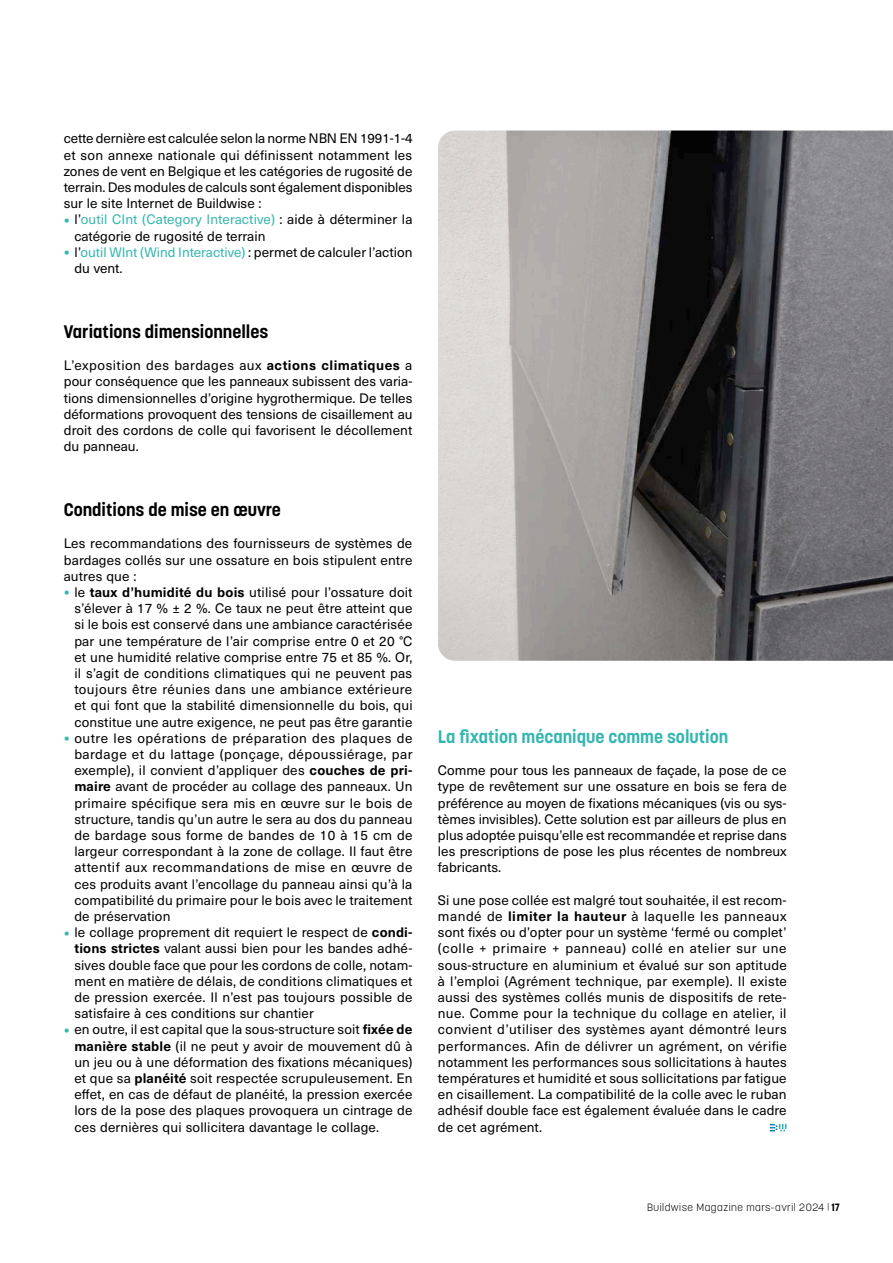
<style>
.page{position:relative;width:893px;height:1263px;background:#fff}
.page>*{position:absolute;margin:0;border:0;box-sizing:border-box;transform-origin:0 0}
.Subtitle{font:700 18px "Korolev";color:#000}
.Title_Green{font:700 18px "Korolev";color:#36b6b0}
.Body_text{font:13.5px/16.2px "Neue Haas Unica W1 G";letter-spacing:.005em;color:#000;text-align:justify}
.t1{font:300 10.5px "Korolev";letter-spacing:.05em;color:#000}
.s1{font-size:18px;color:#36b6b0}
.s2{color:#36b6b0}
.s3{font-weight:700}
.s4{font-size:9.15px}
</style>
<div class="page">
<img style="left:438px;top:131px;width:455px;height:530px">
<svg style="left:770px;top:1124px;width:16px;height:7px"></svg>
<p class="Body_text" style="left:64px;top:130px;width:350px">cette dernière est calculée selon la norme NBN EN 1991-1-4 et son annexe nationale qui définissent notamment les zones de vent en Belgique et les catégories de rugosité de terrain. Des modules de calculs sont également disponibles sur le site Internet de Buildwise :</p>
<p class="Body_text" style="left:74px;top:211px;width:340px;text-indent:-11px"><span class="s1">•</span> l’<span class="s2">outil CInt (Category Interactive)</span> : aide à déterminer la catégorie de rugosité de terrain</p>
<p class="Body_text" style="left:74px;top:243px;width:340px;text-indent:-11px"><span class="s1">•</span> l’<span class="s2">outil WInt (Wind Interactive)</span> : permet de calculer l’action du vent.</p>
<p class="Subtitle" style="left:64px;top:320px;width:206px">Variations dimensionnelles</p>
<p class="Body_text" style="left:64px;top:357px;width:350px">L’exposition des bardages aux <span class="s3">actions climatiques</span> a pour conséquence que les panneaux subissent des varia&shy;tions dimensionnelles d’origine hygrothermique. De telles déformations provoquent des tensions de cisaillement au droit des cordons de colle qui favorisent le décollement du panneau.</p>
<p class="Subtitle" style="left:64px;top:498px;width:219px">Conditions de mise en œuvre</p>
<p class="Body_text" style="left:64px;top:535px;width:350px">Les recommandations des fournisseurs de systèmes de bardages collés sur une ossature en bois stipulent entre autres que :</p>
<p class="Body_text" style="left:74px;top:583px;width:340px;text-indent:-11px"><span class="s1">•</span> le <span class="s3">taux d’humidité du bois</span> utilisé pour l’ossature doit s’élever à 17 % ± 2 %. Ce taux ne peut être atteint que si le bois est conservé dans une ambiance caractérisée par une température de l’air comprise entre 0 et 20 °C et une humidité relative comprise entre 75 et 85 %. Or, il s’agit de conditions climatiques qui ne peuvent pas toujours être réunies dans une ambiance extérieure et qui font que la stabilité dimensionnelle du bois, qui constitue une autre exigence, ne peut pas être garantie</p>
<p class="Body_text" style="left:74px;top:729px;width:340px;text-indent:-11px"><span class="s1">•</span> outre les opérations de préparation des plaques de bardage et du lattage (ponçage, dépoussiérage, par exemple), il convient d’appliquer des <span class="s3">couches de pri&shy;maire</span> avant de procéder au collage des panneaux. Un primaire spécifique sera mis en œuvre sur le bois de structure, tandis qu’un autre le sera au dos du panneau de bardage sous forme de bandes de 10 à 15 cm de largeur correspondant à la zone de collage. Il faut être attentif aux recommandations de mise en œuvre de ces produits avant l’encollage du panneau ainsi qu’à la compatibilité du primaire pour le bois avec le traitement de préservation</p>
<p class="Body_text" style="left:74px;top:924px;width:340px;text-indent:-11px"><span class="s1">•</span> le collage proprement dit requiert le respect de <span class="s3">condi&shy;tions strictes</span> valant aussi bien pour les bandes adhé&shy;sives double face que pour les cordons de colle, notam&shy;ment en matière de délais, de conditions climatiques et de pression exercée. Il n’est pas toujours possible de satisfaire à ces conditions sur chantier</p>
<p class="Body_text" style="left:74px;top:1021px;width:340px;text-indent:-11px"><span class="s1">•</span> en outre, il est capital que la sous-structure soit <span class="s3">fixée de manière stable</span> (il ne peut y avoir de mouvement dû à un jeu ou à une déformation des fixations mécaniques) et que sa <span class="s3">planéité</span> soit respectée scrupuleusement. En effet, en cas de défaut de planéité, la pression exercée lors de la pose des plaques provoquera un cintrage de ces dernières qui sollicitera davantage le collage.</p>
<p class="Title_Green" style="left:438px;top:725px;width:292px">La fixation mécanique comme solution</p>
<p class="Body_text" style="left:438px;top:762px;width:350px">Comme pour tous les panneaux de façade, la pose de ce type de revêtement sur une ossature en bois se fera de préférence au moyen de fixations mécaniques (vis ou sys&shy;tèmes invisibles). Cette solution est par ailleurs de plus en plus adoptée puisqu’elle est recommandée et reprise dans les prescriptions de pose les plus récentes de nombreux fabricants.</p>
<p class="Body_text" style="left:438px;top:891px;width:350px">Si une pose collée est malgré tout souhaitée, il est recom&shy;mandé de <span class="s3">limiter la hauteur</span> à laquelle les panneaux sont fixés ou d’opter pour un système ‘fermé ou complet’ (colle + primaire + panneau) collé en atelier sur une sous-structure en aluminium et évalué sur son aptitude à l’emploi (Agrément technique, par exemple). Il existe aussi des systèmes collés munis de dispositifs de rete&shy;nue. Comme pour la technique du collage en atelier, il convient d’utiliser des systèmes ayant démontré leurs performances. Afin de délivrer un agrément, on vérifie notamment les performances sous sollicitations à hautes températures et humidité et sous sollicitations par fatigue en cisaillement. La compatibilité de la colle avec le ruban adhésif double face est également évaluée dans le cadre de cet agrément.</p>
<p class="t1" style="left:647px;top:1200px;width:194px">Buildwise Magazine mars-avril 2024 <span class="s4">|</span> <span class="s3">17</span></p>
</div>
